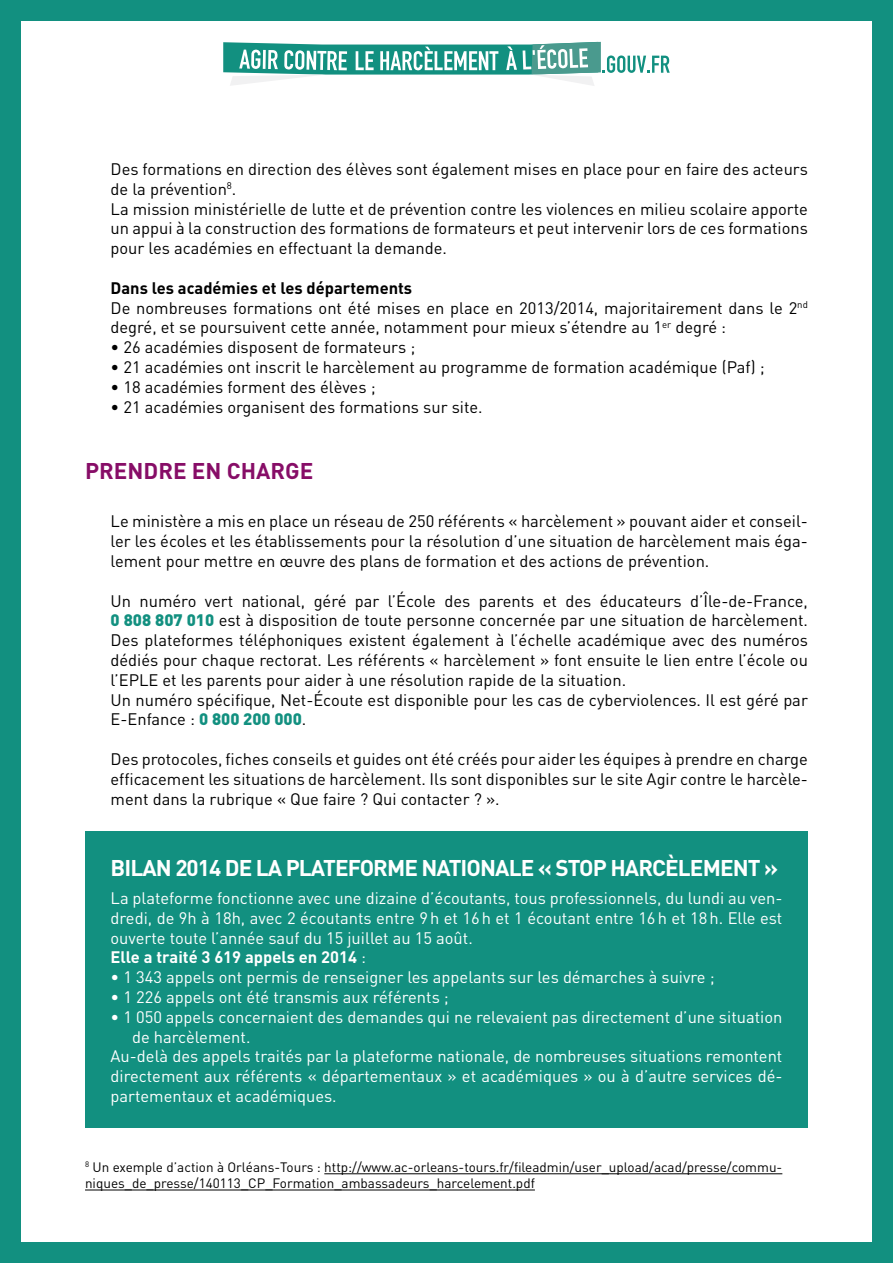
<style>
.page{position:relative;width:893px;height:1263px;background:#129080}
.page>*{position:absolute;margin:0;border:0;box-sizing:border-box;transform-origin:0 0}
.t1{font:700 22.5px "DIN";letter-spacing:-.04em;color:#fff}
.t2{font:700 22.5px "DIN";color:#870d67}
.t3{font:16.5px/19.8px "DIN";color:#000}
.t4{font:16.5px/19.8px "DIN";color:#fff}
.t5{font:13.5px/16.2px "DIN";color:#000}
.s1{font-weight:700}
.s2{font-weight:900;color:#129080}
</style>
<div class="page">
<div style="left:21px;top:21px;width:851px;height:1221px;background:#fff"></div>
<svg style="left:223px;top:42px;width:447px;height:44px"></svg>
<hr style="left:324px;top:1173px;width:458px;height:1px;background:#000">
<hr style="left:85px;top:1190px;width:450px;height:1px;background:#000">
<div style="left:85px;top:831px;width:723px;height:296px;background:#129080"></div>
<p class="t3" style="left:111px;top:159px;width:699px">Des formations en direction des élèves sont également mises en place pour en faire des acteurs de la prévention<sup>8</sup>.<br>La mission ministérielle de lutte et de prévention contre les violences en milieu scolaire apporte un appui à la construction des formations de formateurs et peut intervenir lors de ces formations pour les académies en effectuant la demande.</p>
<p class="t3" style="left:111px;top:278px;width:699px"><span class="s1">DANS LES ACADÉMIES ET LES DÉPARTEMENTS<br></span>De nombreuses formations ont été mises en place en 2013/2014, majoritairement dans le 2<sup>nd </sup>degré, et se poursuivent cette année, notamment pour mieux s’étendre au 1<sup>er</sup> degré :</p>
<p class="t3" style="left:111px;top:337px;width:306px">• 26 académies disposent de formateurs ;</p>
<p class="t3" style="left:111px;top:357px;width:656px">• 21 académies ont inscrit le harcèlement au programme de formation académique (Paf) ;</p>
<p class="t3" style="left:111px;top:377px;width:266px">• 18 académies forment des élèves ;</p>
<p class="t3" style="left:111px;top:396px;width:374px">• 21 académies organisent des formations sur site.</p>
<h1 class="t2" style="left:85px;top:456px;width:30px">PRENDRE</h1>
<h1 class="t2" style="left:192px;top:456px;width:50px">EN CHARGE</h1>
<p class="t3" style="left:111px;top:511px;width:699px;text-align:justify">Le ministère a mis en place un réseau de 250 référents « harcèlement » pouvant aider et conseil&shy;ler les écoles et les établissements pour la résolution d’une situation de harcèlement mais éga&shy;lement pour mettre en œuvre des plans de formation et des actions de prévention.</p>
<p class="t3" style="left:111px;top:590px;width:699px">Un numéro vert national, géré par l’École des parents et des éducateurs d’Île-de-France, <span class="s2">0 808 807 010</span> est à disposition de toute personne concernée par une situation de harcèlement.<br>Des plateformes téléphoniques existent également à l’échelle académique avec des numéros dédiés pour chaque rectorat. Les référents « harcèlement » font ensuite le lien entre l’école ou l’EPLE et les parents pour aider à une résolution rapide de la situation.<br>Un numéro spécifique, Net-Écoute est disponible pour les cas de cyberviolences. Il est géré par E-Enfance : <span class="s2">0 800 200 000</span>.</p>
<p class="t3" style="left:111px;top:749px;width:699px;text-align:justify">Des protocoles, fiches conseils et guides ont été créés pour aider les équipes à prendre en charge efficacement les situations de harcèlement. Ils sont disponibles sur le site Agir contre le harcèle&shy;ment dans la rubrique « Que faire ? Qui contacter ? ».</p>
<h1 class="t1" style="left:111px;top:853px;width:26px">BILAN</h1>
<h1 class="t1" style="left:175px;top:853px;width:124px">2014 DE LA PLATE</h1>
<h1 class="t1" style="left:348px;top:853px;width:27px">FORME</h1>
<h1 class="t1" style="left:421px;top:853px;width:14px">NATIONALE</h1>
<h1 class="t1" style="left:538px;top:853px;width:32px">« STOP</h1>
<h1 class="t1" style="left:610px;top:853px;width:15px">HARCÈLEMENT</h1>
<h1 class="t1" style="left:764px;top:853px;width:16px">»</h1>
<p class="t4" style="left:111px;top:888px;width:673px">La plateforme fonctionne avec une dizaine d’écoutants, tous professionnels, du lundi au ven&shy;dredi, de 9h à 18h, avec 2 écoutants entre 9h et 16h et 1 écoutant entre 16h et 18h. Elle est ouverte toute l’année sauf du 15 juillet au 15 août.<br><span class="s1">ELLE A TRAITÉ 3 619 APPELS EN 2014</span> :</p>
<p class="t4" style="left:111px;top:967px;width:606px">• 1 343 appels ont permis de renseigner les appelants sur les démarches à suivre ;</p>
<p class="t4" style="left:111px;top:987px;width:340px">• 1 226 appels ont été transmis aux référents ;</p>
<p class="t4" style="left:111px;top:1006px;width:673px">• 1 050 appels concernaient des demandes qui ne relevaient pas directement d’une situation</p>
<p class="t4" style="left:132px;top:1026px;width:120px">de harcèlement.</p>
<p class="t4" style="left:111px;top:1046px;width:673px">Au-delà des appels traités par la plateforme nationale, de nombreuses situations remontent</p>
<p class="t4" style="left:111px;top:1066px;width:673px">directement aux référents « départementaux » et académiques » ou à d’autre services dé-</p>
<p class="t4" style="left:111px;top:1086px;width:228px">partementaux et académiques.</p>
<p class="t5" style="left:85px;top:1159px;width:699px"><sup>8</sup> Un exemple d’action à Orléans-Tours : http://www.ac-orleans-tours.fr/fileadmin/user_upload/acad/presse/commu&shy;niques_de_presse/140113_CP_Formation_ambassadeurs_harcelement.pdf</p>
</div>
